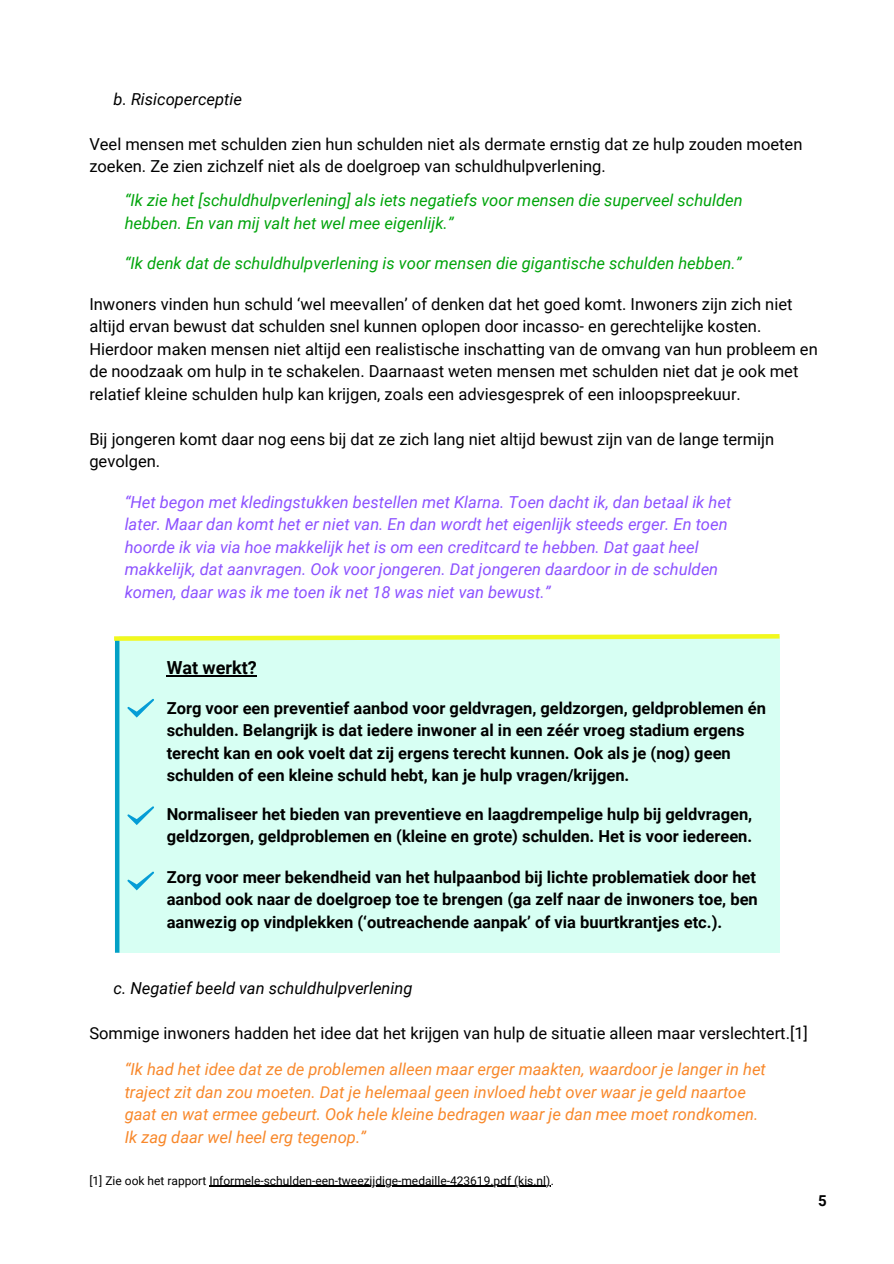
<style>
.page{position:relative;width:894px;height:1264px;background:#fff}
.page>*{position:absolute;margin:0;border:0;box-sizing:border-box;transform-origin:0 0}
.t1{font:700 18px "Roboto";color:#000}
.t2{font:16.5px/22.5px "Roboto";color:#000}
.t3{font:700 16.5px/22.5px "Roboto";color:#000}
.t4{font:italic 16.5px/22.5px "Roboto";color:#8c52ff}
.t5{font:italic 16.5px/22.5px "Roboto";color:#f8882b}
.t6{font:italic 16.5px/22.5px "Roboto";color:#00a40b}
.t7{font:italic 16.5px "Roboto";color:#000}
.t8{font:700 15px "Roboto";color:#000}
.t9{font:12px "Roboto";color:#000}
</style>
<div class="page">
<hr style="left:209px;top:1185px;width:341px;height:1px;background:#000">
<div style="left:119px;top:636px;width:660px;height:316px;background:#d7fff3"></div>
<hr style="left:115px;top:637px;width:4px;height:315px;background:#03a0c5">
<svg style="left:114px;top:634px;width:666px;height:9px"></svg>
<svg style="left:127px;top:698px;width:27px;height:19px"></svg>
<hr style="left:167px;top:675px;width:90px;height:1px;background:#000">
<svg style="left:127px;top:806px;width:27px;height:19px"></svg>
<svg style="left:127px;top:871px;width:27px;height:19px"></svg>
<h3 class="t7" style="left:114px;top:89px;width:130px">b. Risicoperceptie</h3>
<h3 class="t2" style="left:89px;top:133px;width:714px">Veel mensen met schulden zien hun schulden niet als dermate ernstig dat ze hulp zouden moeten zoeken. Ze zien zichzelf niet als de doelgroep van schuldhulpverlening.</h3>
<h3 class="t6" style="left:125px;top:189px;width:619px">“Ik zie het [schuldhulpverlening] als iets negatiefs voor mensen die superveel schulden hebben. En van mij valt het wel mee eigenlijk.”</h3>
<h3 class="t6" style="left:125px;top:252px;width:618px">“Ik denk dat de schuldhulpverlening is voor mensen die gigantische schulden hebben.”</h3>
<h2 class="t2" style="left:89px;top:293px;width:729px">Inwoners vinden hun schuld ‘wel meevallen’ of denken dat het goed komt. Inwoners zijn zich niet altijd ervan bewust dat schulden snel kunnen oplopen door incasso- en gerechtelijke kosten.<br>Hierdoor maken mensen niet altijd een realistische inschatting van de omvang van hun probleem en de noodzaak om hulp in te schakelen. Daarnaast weten mensen met schulden niet dat je ook met relatief kleine schulden hulp kan krijgen, zoals een adviesgesprek of een inloopspreekuur.</h2>
<p class="t2" style="left:89px;top:428px;width:686px">Bij jongeren komt daar nog eens bij dat ze zich lang niet altijd bewust zijn van de lange termijn gevolgen.</p>
<h2 class="t4" style="left:125px;top:491px;width:608px">“Het begon met kledingstukken bestellen met Klarna. Toen dacht ik, dan betaal ik het later. Maar dan komt het er niet van. En dan wordt het eigenlijk steeds erger. En toen hoorde ik via via hoe makkelijk het is om een creditcard te hebben. Dat gaat heel makkelijk, dat aanvragen. Ook voor jongeren. Dat jongeren daardoor in de schulden komen, daar was ik me toen ik net 18 was niet van bewust.”</h2>
<h2 class="t1" style="left:167px;top:657px;width:92px">Wat werkt?</h2>
<p class="t3" style="left:167px;top:696px;width:600px">Zorg voor een preventief aanbod voor geldvragen, geldzorgen, geldproblemen én schulden. Belangrijk is dat iedere inwoner al in een zéér vroeg stadium ergens terecht kan en ook voelt dat zij ergens terecht kunnen. Ook als je (nog) geen schulden of een kleine schuld hebt, kan je hulp vragen/krijgen.</p>
<h2 class="t3" style="left:167px;top:802px;width:587px">Normaliseer het bieden van preventieve en laagdrempelige hulp bij geldvragen, geldzorgen, geldproblemen en (kleine en grote) schulden. Het is voor iedereen.</h2>
<p class="t3" style="left:167px;top:865px;width:592px;text-align:justify">Zorg voor meer bekendheid van het hulpaanbod bij lichte problematiek door het aanbod ook naar de doelgroep toe te brengen (ga zelf naar de inwoners toe, ben aanwezig op vindplekken (‘outreachende aanpak’ of via buurtkrantjes etc.).</p>
<h3 class="t7" style="left:114px;top:978px;width:300px">c. Negatief beeld van schuldhulpverlening</h3>
<h3 class="t2" style="left:89px;top:1022px;width:720px">Sommige inwoners hadden het idee dat het krijgen van hulp de situatie alleen maar verslechtert.[1]</h3>
<h3 class="t5" style="left:125px;top:1058px;width:642px">“Ik had het idee dat ze de problemen alleen maar erger maakten, waardoor je langer in het traject zit dan zou moeten. Dat je helemaal geen invloed hebt over waar je geld naartoe gaat en wat ermee gebeurt. Ook hele kleine bedragen waar je dan mee moet rondkomen.<br>Ik zag daar wel heel erg tegenop.”</h3>
<h3 class="t9" style="left:89px;top:1173px;width:466px">[1] Zie ook het rapport Informele-schulden-een-tweezijdige-medaille-423619.pdf (kis.nl).</h3>
<h3 class="t8" style="left:818px;top:1191px;width:10px">5</h3>
</div>
